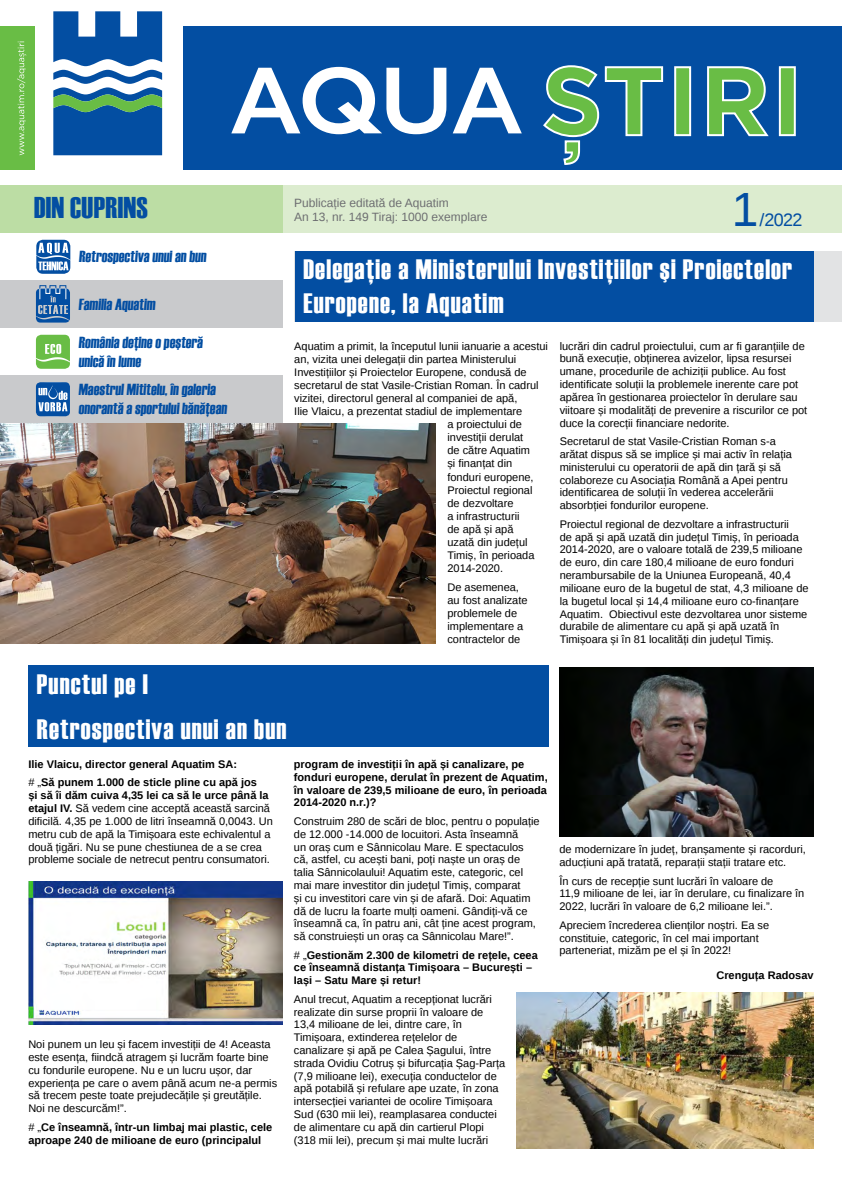
<style>
.page{position:relative;width:842px;height:1191px;background:#fff}
.page>*{position:absolute;margin:0;border:0;box-sizing:border-box;transform-origin:0 0}
.t1{font:700 97px "Gotham";letter-spacing:.01em;color:#69bd45}
.t2{font:48px "Liberation Sans";color:#034ea2}
.t3{font:30px "Haettenschweiler";letter-spacing:.01em;color:#034ea2}
.t4{font:28px/33.6px "Haettenschweiler";letter-spacing:.04em;color:#fff}
.t5{font:18px "Liberation Sans";color:#034ea2}
.t6{font:16px/19px "Haettenschweiler";color:#034ea2}
.t7{font:12px/14px "Liberation Sans";color:#6d6e71}
.t8{font:11px/12.8px "Liberation Sans";color:#000}
.t9{font:700 11px/12.8px "Liberation Sans";color:#000}
.s1{font-weight:400}
.s2{font-weight:700}
</style>
<div class="page">
<div style="left:0;top:280px;width:282px;height:48px;background:#c9cacc"></div>
<div style="left:294px;top:251px;width:548px;height:70px;background:#e2e3e4"></div>
<div style="left:282px;top:185px;width:560px;height:48px;background:#dceccf"></div>
<svg style="left:53px;top:11px;width:109px;height:144px"></svg>
<div style="left:184px;top:26px;width:658px;height:144px;background:#034ea2"></div>
<svg style="left:453px;top:68px;width:69px;height:65px"></svg>
<svg style="left:231px;top:67px;width:215px;height:67px"></svg>
<svg style="left:543px;top:65px;width:121px;height:100px"></svg>
<div style="left:674px;top:66px;width:17px;height:70px;border:2px solid #fff"></div>
<svg style="left:707px;top:66px;width:62px;height:71px"></svg>
<div style="left:779px;top:66px;width:17px;height:70px;border:2px solid #fff"></div>
<div style="left:0;top:26px;width:34px;height:144px;background:#69bd45"></div>
<svg style="left:17px;top:41px;width:9px;height:114px"></svg>
<div style="left:0;top:185px;width:282px;height:48px;background:#bcdda4"></div>
<div style="left:295px;top:251px;width:519px;height:70px;background:#034ea2"></div>
<div style="left:0;top:375px;width:282px;height:48px;background:#c9cacc"></div>
<svg style="left:36px;top:382px;width:34px;height:34px"></svg>
<svg style="left:36px;top:240px;width:34px;height:34px"></svg>
<svg style="left:36px;top:335px;width:34px;height:34px"></svg>
<svg style="left:36px;top:285px;width:34px;height:37px"></svg>
<img style="left:0;top:423px;width:435px;height:220px">
<div style="left:28px;top:665px;width:520px;height:82px;background:#034ea2"></div>
<img style="left:559px;top:667px;width:255px;height:169px">
<img style="left:28px;top:881px;width:255px;height:143px">
<img style="left:517px;top:992px;width:297px;height:156px">
<h1 class="t1" style="left:541px;top:36px;width:264px">ȘTIRI</h1>
<h3 class="t3" style="left:34px;top:188px;width:115px">Din cuprins</h3>
<h2 class="t2" style="left:732px;top:182px;width:28px">1</h2>
<p class="t7" style="left:294px;top:196px;width:195px">Publicație editată de Aquatim<br>An 13, nr. 149 Tiraj: 1000 exemplare</p>
<h3 class="t4" style="left:303px;top:252px;width:490px">Delegaţie a Ministerului Investiţiilor şi Proiectelor<br>Europene, la Aquatim</h3>
<h3 class="t5" style="left:759px;top:210px;width:44px">/2022</h3>
<h3 class="t6" style="left:79px;top:247px;width:131px">Retrospectiva unuian bun</h3>
<h3 class="t6" style="left:79px;top:295px;width:80px">Familia Aquatim</h3>
<h3 class="t6" style="left:78px;top:333px;width:128px">România deţine o peşteră unică în lume</h3>
<h3 class="t6" style="left:78px;top:380px;width:152px">MaestrulMititelu,în galeria onorantă a sportuluibănăţean</h3>
<p class="t8" style="left:294px;top:340px;width:255px">Aquatim a primit, la începutul lunii ianuarie a acestui</p>
<p class="t8" style="left:294px;top:353px;width:223px">an, vizita unei delegații din partea Ministerului</p>
<p class="t8" style="left:294px;top:366px;width:234px">Investițiilor și Proiectelor Europene, condusă de</p>
<p class="t8" style="left:294px;top:379px;width:246px">secretarul de stat Vasile‑Cristian Roman. În cadrul</p>
<p class="t8" style="left:294px;top:392px;width:225px">vizitei, directorul general al companiei de apă,</p>
<p class="t8" style="left:294px;top:405px;width:230px">Ilie Vlaicu, a prezentat stadiul de implementare</p>
<p class="t8" style="left:447px;top:418px;width:76px">a proiectului de</p>
<p class="t8" style="left:447px;top:431px;width:77px">investiții derulat</p>
<p class="t8" style="left:447px;top:444px;width:84px">de către Aquatim</p>
<p class="t8" style="left:447px;top:458px;width:66px">și finanțat din</p>
<p class="t8" style="left:447px;top:471px;width:88px">fonduri europene,</p>
<p class="t8" style="left:447px;top:484px;width:86px">Proiectul regional</p>
<p class="t8" style="left:447px;top:497px;width:68px">de dezvoltare</p>
<p class="t8" style="left:447px;top:510px;width:74px">a infrastructurii</p>
<p class="t8" style="left:447px;top:523px;width:68px">de apă și apă</p>
<p class="t8" style="left:447px;top:536px;width:82px">uzată din județul</p>
<p class="t8" style="left:447px;top:549px;width:89px">Timiș, în perioada</p>
<p class="t8" style="left:447px;top:562px;width:57px">2014‑2020.</p>
<p class="t8" style="left:447px;top:581px;width:82px;line-height:13.1px">De asemenea, au fost analizate problemele de implementare a contractelor de</p>
<h3 class="t4" style="left:37px;top:661px;width:251px;line-height:44.9px">Punctul pe I<br>Retrospectiva unui an bun</h3>
<p class="t9" style="left:28px;top:754px;width:230px;line-height:18.5px">Ilie Vlaicu, director general Aquatim SA:<br><span class="s1"># „</span>Să punem 1.000 de sticle pline cu apă jos</p>
<p class="t8" style="left:28px;top:789px;width:246px"><span class="s2">și să îi dăm cuiva 4,35 lei ca să le urce până la etajul IV.</span> Să vedem cine acceptă această sarcină dificilă. 4,35 pe 1.000 de litri înseamnă 0,0043. Un metru cub de apă la Timișoara este echivalentul a două țigări. Nu se pune chestiunea de a se crea probleme sociale de netrecut pentru consumatori.</p>
<p class="t8" style="left:28px;top:1038px;width:250px">Noi punem un leu și facem investiții de 4! Aceasta este esența, fiindcă atragem și lucrăm foarte bine cu fondurile europene. Nu e un lucru ușor, dar experiența pe care o avem până acum ne‑a permis să trecem peste toate prejudecățile și greutățile.<br>Noi ne descurcăm!”.</p>
<p class="t9" style="left:28px;top:1120px;width:245px"><span class="s1"># „</span>Ce înseamnă, într‑un limbaj mai plastic, cele aproape 240 de milioane de euro (principalul</p>
<p class="t9" style="left:294px;top:757px;width:255px">program de investiții în apă și canalizare, pe fonduri europene, derulat în prezent de Aquatim, în valoare de 239,5 milioane de euro, în perioada 2014‑2020 n.r.)?</p>
<p class="t8" style="left:294px;top:815px;width:247px">Construim 280 de scări de bloc, pentru o populație de 12.000 ‑14.000 de locuitori. Asta înseamnă<br>un oraș cum e Sânnicolau Mare. E spectaculos că, astfel, cu acești bani, poți naște un oraș de talia Sânnicolaului! Aquatim este, categoric, cel mai mare investitor din județul Timiș, comparat<br>și cu investitori care vin și de afară. Doi: Aquatim dă de lucru la foarte mulți oameni. Gândiți‑vă ce înseamnă ca, în patru ani, cât ține acest program, să construiești un oraș ca Sânnicolau Mare!”.</p>
<p class="t9" style="left:294px;top:948px;width:245px"><span class="s1"># „</span>Gestionăm 2.300 de kilometri de rețele, ceea ce înseamnă distanța Timișoara – București –<br>Iași – Satu Mare și retur!</p>
<p class="t8" style="left:294px;top:993px;width:213px">Anul trecut, Aquatim a recepționat lucrări realizate din surse proprii în valoare de 13,4 milioane de lei, dintre care, în Timișoara, extinderea rețelelor de canalizare și apă pe Calea Șagului, între strada Ovidiu Cotruș și bifurcația Șag‑Parța (7,9 milioane lei), execuția conductelor de apă potabilă și refulare ape uzate, în zona intersecției variantei de ocolire Timișoara Sud (630 mii lei), reamplasarea conductei de alimentare cu apă din cartierul Plopi (318 mii lei), precum și mai multe lucrări</p>
<p class="t8" style="left:560px;top:340px;width:249px">lucrări din cadrul proiectului, cum ar fi garanțiile de bună execuție, obținerea avizelor, lipsa resursei umane, procedurile de achiziții publice. Au fost identificate soluții la problemele inerente care pot apărea în gestionarea proiectelor în derulare sau viitoare și modalități de prevenire a riscurilor ce pot duce la corecții financiare nedorite.</p>
<p class="t8" style="left:560px;top:435px;width:234px">Secretarul de stat Vasile‑Cristian Roman s‑a arătat dispus să se implice și mai activ în relația ministerului cu operatorii de apă din țară și să colaboreze cu Asociația Română a Apei pentru identificarea de soluții în vederea accelerării absorbției fondurilor europene.</p>
<p class="t8" style="left:560px;top:518px;width:250px">Proiectul regional de dezvoltare a infrastructurii<br>de apă și apă uzată din județul Timiș, în perioada 2014‑2020, are o valoare totală de 239,5 milioane de euro, din care 180,4 milioane de euro fonduri nerambursabile de la Uniunea Europeană, 40,4 milioane euro de la bugetul de stat, 4,3 milioane de la bugetul local și 14,4 milioane euro co‑finanțare Aquatim. Obiectivul este dezvoltarea unor sisteme durabile de alimentare cu apă și apă uzată în Timișoara și în 81 localități din județul Timiș.</p>
<p class="t8" style="left:559px;top:843px;width:248px">de modernizare în județ, branșamente și racorduri, aducțiuni apă tratată, reparații stații tratare etc.</p>
<p class="t8" style="left:559px;top:875px;width:246px">În curs de recepție sunt lucrări în valoare de<br>11,9 milioane de lei, iar în derulare, cu finalizare în<br>2022, lucrări în valoare de 6,2 milioane lei.”.</p>
<p class="t8" style="left:559px;top:919px;width:211px">Apreciem încrederea clienților noștri. Ea se constituie, categoric, în cel mai important parteneriat, mizăm pe el și în 2022!</p>
<p class="t9" style="left:716px;top:968px;width:99px">Crenguța Radosav</p>
</div>
